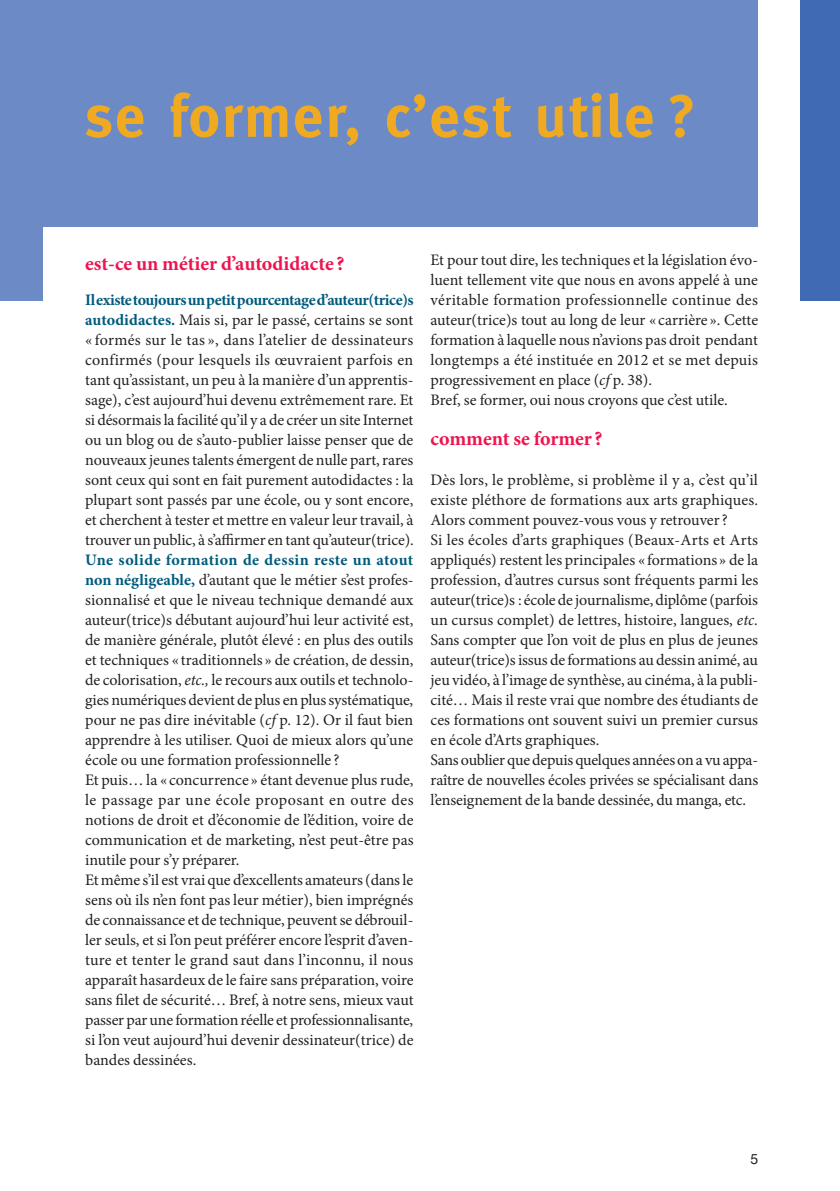
<style>
.page{position:relative;width:840px;height:1191px;background:#fff}
.page>*{position:absolute;margin:0;border:0;box-sizing:border-box;transform-origin:0 0}
.t1{font:700 60px "Meta";letter-spacing:.035em;color:#efaa22}
.t2{font:700 20px "Minion Pro";color:#ed1450}
.t3{font:16px/20px "Minion Pro";letter-spacing:-.005em;color:#231f20;text-align:justify}
.t4{font:14px "Helvetica Neue";color:#231f20}
.s1{font-weight:700;color:#015a7c}
.s2{font-style:italic}
</style>
<div class="page">
<div style="left:0;top:0;width:757px;height:227px;background:#6c8bc6"></div>
<div style="left:0;top:0;width:43px;height:300px;background:#6c8bc6"></div>
<div style="left:799px;top:0;width:40px;height:300px;background:#406ab4"></div>
<p class="t1" style="left:85px;top:81px;width:612px">se former, c’est utile ?</p>
<p class="t2" style="left:85px;top:249px;width:260px">est-ce un métier d’autodidacte ?</p>
<p class="t3" style="left:85px;top:290px;width:330px"><span class="s1">Il existe toujours un petit pourcentage d’auteur(trice)s autodidactes.</span> Mais si, par le passé, certains se sont « formés sur le tas », dans l’atelier de dessinateurs confirmés (pour lesquels ils œuvraient parfois en tant qu’assistant, un peu à la manière d’un apprentis&shy;sage), c’est aujourd’hui devenu extrêmement rare. Et si désormais la facilité qu’il y a de créer un site Internet ou un blog ou de s’auto-publier laisse penser que de nouveaux jeunes talents émergent de nulle part, rares sont ceux qui sont en fait purement autodidactes : la plupart sont passés par une école, ou y sont encore, et cherchent à tester et mettre en valeur leur travail, à trouver un public, à s’affirmer en tant qu’auteur(trice).</p>
<p class="t3" style="left:85px;top:550px;width:330px"><span class="s1">Une solide formation de dessin reste un atout non négligeable,</span> d’autant que le métier s’est profes&shy;sionnalisé et que le niveau technique demandé aux auteur(trice)s débutant aujourd’hui leur activité est, de manière générale, plutôt élevé : en plus des outils et techniques « traditionnels » de création, de dessin, de colorisation, <span class="s2">etc.,</span> le recours aux outils et technolo&shy;gies numériques devient de plus en plus systématique, pour ne pas dire inévitable (<span class="s2">cf</span> p. 12). Or il faut bien apprendre à les utiliser. Quoi de mieux alors qu’une école ou une formation professionnelle ?</p>
<p class="t3" style="left:85px;top:770px;width:330px">Et puis… la « concurrence » étant devenue plus rude, le passage par une école proposant en outre des notions de droit et d’économie de l’édition, voire de communication et de marketing, n’est peut-être pas inutile pour s’y préparer.</p>
<p class="t3" style="left:85px;top:870px;width:330px">Et même s’il est vrai que d’excellents amateurs (dans le sens où ils n’en font pas leur métier), bien imprégnés de connaissance et de technique, peuvent se débrouil&shy;ler seuls, et si l’on peut préférer encore l’esprit d’aven&shy;ture et tenter le grand saut dans l’inconnu, il nous apparaît hasardeux de le faire sans préparation, voire sans filet de sécurité… Bref, à notre sens, mieux vaut passer par une formation réelle et professionnalisante, si l’on veut aujourd’hui devenir dessinateur(trice) de bandes dessinées.</p>
<p class="t3" style="left:430px;top:250px;width:329px">Et pour tout dire, les techniques et la législation évo&shy;luent tellement vite que nous en avons appelé à une véritable formation professionnelle continue des auteur(trice)s tout au long de leur « carrière ». Cette formation à laquelle nous n’avions pas droit pendant longtemps a été instituée en 2012 et se met depuis progressivement en place (<span class="s2">cf</span> p. 38).</p>
<p class="t3" style="left:430px;top:390px;width:299px">Bref, se former, oui nous croyons que c’est utile.</p>
<p class="t2" style="left:430px;top:425px;width:173px">comment se former ?</p>
<p class="t3" style="left:430px;top:470px;width:329px">Dès lors, le problème, si problème il y a, c’est qu’il existe pléthore de formations aux arts graphiques.<br>Alors comment pouvez-vous vous y retrouver?</p>
<p class="t3" style="left:430px;top:530px;width:329px">Si les écoles d’arts graphiques (Beaux-Arts et Arts appliqués) restent les principales « formations » de la profession, d’autres cursus sont fréquents parmi les auteur(trice)s : école de journalisme, diplôme (parfois un cursus complet) de lettres, histoire, langues, <span class="s2">etc.<br></span>Sans compter que l’on voit de plus en plus de jeunes auteur(trice)s issus de formations au dessin animé, au jeu vidéo, à l’image de synthèse, au cinéma, à la publi&shy;cité… Mais il reste vrai que nombre des étudiants de ces formations ont souvent suivi un premier cursus en école d’Arts graphiques.</p>
<p class="t3" style="left:430px;top:750px;width:329px">Sans oublier que depuis quelques années on a vu appa&shy;raître de nouvelles écoles privées se spécialisant dans l’enseignement de la bande dessinée, du manga, etc.</p>
<p class="t4" style="left:750px;top:1147px;width:9px">5</p>
</div>
